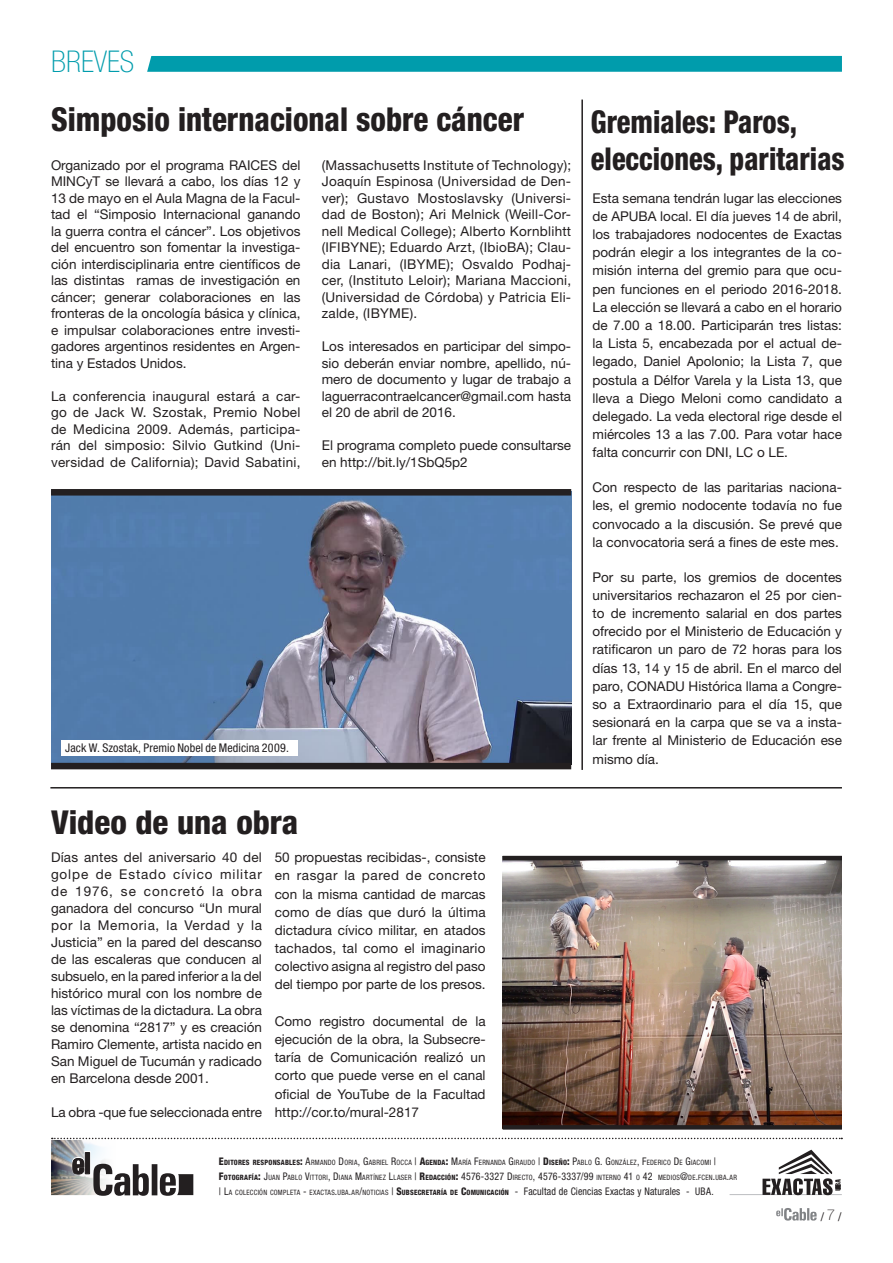
<style>
.page{position:relative;width:893px;height:1263px;background:#fff}
.page>*{position:absolute;margin:0;border:0;box-sizing:border-box;transform-origin:0 0}
.TITULO_INT{font:800 condensed 33px "Helvetica Neue";color:#231f20;scale:.94 1}
.TITULO_INT-2{font:800 condensed 33px "Helvetica Neue";color:#231f20}
.TITULO_INT-3{font:800 condensed 31.5px/37.8px "Helvetica Neue";color:#231f20;scale:.9 1}
.Seccion{font:100 condensed 30px "Helvetica Neue";color:#009cac}
.TXT_notas{font:13.5px/18.1px "Helvetica Neue";color:#231f20;text-align:justify}
.TITULO_INT-4{font:13.5px/17px "Helvetica Neue";color:#231f20;text-align:justify}
.epigrafe{font:condensed 12px "Helvetica Neue";letter-spacing:.01em;color:#231f20}
.t1{font:condensed 10.5px "Helvetica Neue";letter-spacing:.015em;color:#231f20;scale:.94 1}
.t2{font:condensed 7.35px/15px "Helvetica Neue";letter-spacing:.035em;color:#231f20;scale:.94 1}
.s1{font-weight:800;font-size:10.5px}
.s2{font-weight:800}
.s3{font-size:10.5px}
.s4{font-style:inherit}
.s5{font-size:7.35px}
.s6{font-weight:800;font-size:7.35px}
.s7{font-weight:100;font-stretch:normal;font-size:15px}
</style>
<div class="page">
<img style="left:51px;top:495px;width:520px;height:268px">
<div style="left:147px;top:56px;width:695px;height:16px;background:#009cac"></div>
<hr style="left:730px;top:1194px;width:112px;height:1px;background:#bcbdc0">
<hr style="left:50px;top:787px;width:792px;height:1px;background:#231f20">
<img style="left:51px;top:1140px;width:50px;height:55px">
<svg style="left:71px;top:1150px;width:122px;height:46px"></svg>
<svg style="left:52px;top:1138px;width:790px;height:1px"></svg>
<svg style="left:762px;top:1150px;width:79px;height:70px"></svg>
<div style="left:51px;top:489px;width:520px;height:6px;background:#231f20"></div>
<div style="left:51px;top:763px;width:520px;height:6px;background:#231f20"></div>
<hr style="left:581px;top:100px;width:2px;height:670px;background:#231f20">
<img style="left:503px;top:860px;width:339px;height:265px">
<hr style="left:503px;top:1125px;width:339px;height:4px;background:#231f20">
<hr style="left:503px;top:856px;width:339px;height:4px;background:#231f20">
<div style="left:61px;top:740px;width:236px;height:15px;background:#fff"></div>
<p class="Seccion" style="left:51px;top:45px;width:85px">BREVES</p>
<p class="TITULO_INT" style="left:51px;top:99px;width:505px">Simposio internacional sobre cáncer</p>
<p class="TXT_notas" style="left:51px;top:156px;width:251px;line-height:16.5px">Organizado por el programa RAICES del MINCyT se llevará a cabo, los días 12 y 13 de mayo en el Aula Magna de la Facul&shy;tad el “Simposio Internacional ganando la guerra contra el cáncer”. Los objetivos del encuentro son fomentar la investiga&shy;ción interdisciplinaria entre científicos de las distintas ramas de investigación en cáncer; generar colaboraciones en las fronteras de la oncología básica y clínica, e impulsar colaboraciones entre investi&shy;gadores argentinos residentes en Argen&shy;tina y Estados Unidos.</p>
<p class="TXT_notas" style="left:51px;top:387px;width:251px;line-height:16.5px">La conferencia inaugural estará a car&shy;go de Jack W. Szostak, Premio Nobel de Medicina 2009. Además, participa&shy;rán del simposio: Silvio Gutkind (Uni&shy;versidad de California); David Sabatini,</p>
<p class="TXT_notas" style="left:322px;top:156px;width:251px;line-height:16.5px">(Massachusetts Institute of Technology); Joaquín Espinosa (Universidad de Den&shy;ver); Gustavo Mostoslavsky (Universi&shy;dad de Boston); Ari Melnick (Weill-Cor&shy;nell Medical College); Alberto Kornblihtt (IFIBYNE); Eduardo Arzt, (IbioBA); Clau&shy;dia Lanari, (IBYME); Osvaldo Podhaj&shy;cer, (Instituto Leloir); Mariana Maccioni, (Universidad de Córdoba) y Patricia Eli&shy;zalde, (IBYME).</p>
<p class="TXT_notas" style="left:322px;top:338px;width:251px;line-height:16.5px">Los interesados en participar del simpo&shy;sio deberán enviar nombre, apellido, nú&shy;mero de documento y lugar de trabajo a laguerracontraelcancer@gmail.com hasta el 20 de abril de 2016.</p>
<p class="TXT_notas" style="left:322px;top:437px;width:251px;line-height:16.5px">El programa completo puede consultarse en http://bit.ly/1SbQ5p2</p>
<p class="epigrafe" style="left:65px;top:741px;width:225px">Jack W. Szostak, Premio Nobel de Medicina 2009.</p>
<p class="TITULO_INT-2" style="left:51px;top:801px;width:249px">Video de una obra</p>
<p class="TITULO_INT-4" style="left:51px;top:849px;width:212px">Días antes del aniversario 40 del golpe de Estado cívico militar de 1976, se concretó la obra ganadora del concurso “Un mural por la Memoria, la Verdad y la Justicia” en la pared del descanso de las escaleras que conducen al subsuelo, en la pared inferior a la del histórico mural con los nombre de las víctimas de la dictadura. La obra se denomina “2817” y es creación Ramiro Clemente, artista nacido en San Miguel de Tucumán y radicado en Barcelona desde 2001.</p>
<p class="TITULO_INT-4" style="left:51px;top:1103px;width:212px">La obra -que fue seleccionada entre</p>
<p class="TITULO_INT-4" style="left:275px;top:848px;width:212px;line-height:18.1px">50 propuestas recibidas-, consiste en rasgar la pared de concreto con la misma cantidad de marcas como de días que duró la última dictadura cívico militar, en atados tachados, tal como el imaginario colectivo asigna al registro del paso del tiempo por parte de los presos.</p>
<p class="TXT_notas" style="left:275px;top:1012px;width:212px">Como registro documental de la ejecución de la obra, la Subsecre&shy;taría de Comunicación realizó un corto que puede verse en el canal oficial de YouTube de la Facultad http://cor.to/mural-2817</p>
<p class="TITULO_INT-3" style="left:591px;top:102px;width:283px">Gremiales: Paros, elecciones, paritarias</p>
<p class="TXT_notas" style="left:592px;top:188px;width:251px">Esta semana tendrán lugar las elecciones de APUBA local. El día jueves 14 de abril, los trabajadores nodocentes de Exactas podrán elegir a los integrantes de la co&shy;misión interna del gremio para que ocu&shy;pen funciones en el periodo 2016-2018.<br>La elección se llevará a cabo en el horario de 7.00 a 18.00. Participarán tres listas: la Lista 5, encabezada por el actual de&shy;legado, Daniel Apolonio; la Lista 7, que postula a Délfor Varela y la Lista 13, que lleva a Diego Meloni como candidato a delegado. La veda electoral rige desde el miércoles 13 a las 7.00. Para votar hace falta concurrir con DNI, LC o LE.</p>
<p class="TXT_notas" style="left:592px;top:478px;width:251px">Con respecto de las paritarias naciona&shy;les, el gremio nodocente todavía no fue convocado a la discusión. Se prevé que la convocatoria será a fines de este mes.</p>
<p class="TXT_notas" style="left:592px;top:567px;width:251px">Por su parte, los gremios de docentes universitarios rechazaron el 25 por cien&shy;to de incremento salarial en dos partes ofrecido por el Ministerio de Educación y ratificaron un paro de 72 horas para los días 13, 14 y 15 de abril. En el marco del paro, CONADU Histórica llama a Congre&shy;so a Extraordinario para el día 15, que sesionará en la carpa que se va a insta&shy;lar frente al Ministerio de Educación ese mismo día.</p>
<p class="t2" style="left:219px;top:1155px;width:552px"><span class="s1">E</span><span class="s2">DITORES RESPONSABLES</span><span class="s1">:</span> <span class="s3">A</span>RMANDO <span class="s3">D</span> ORIA<span class="s3">, G</span>ABRIEL <span class="s3">R</span>OCCA <span class="s3">|</span> <span class="s1">A</span><span class="s2">GENDA</span><span class="s1">:</span> <span class="s3">M</span>ARÍA <span class="s3">F</span>ERNANDA <span class="s3">G</span>IRAUDO <span class="s3">|</span> <span class="s1">D</span><span class="s2">ISEÑO</span><span class="s1">:</span> <span class="s3">P</span>ABLO <span class="s3">G. G</span>ONZÁLEZ<span class="s3">, F</span>EDERICO <span class="s3">D</span> E <span class="s3">G</span>IACOMI <span class="s3">|<br></span><span class="s1">F</span><span class="s2">OTOGRAFÍA</span><span class="s1">:</span> <span class="s3">J</span>UAN <span class="s3">P</span>ABLO <span class="s3">V</span>ITTORI<span class="s3">, D</span> IANA <span class="s3">M</span>ARTÍNEZ <span class="s3">L</span>LASER <span class="s3">|</span> <span class="s1">R</span><span class="s2">EDACCIÓN</span><span class="s1">:</span> <span class="s3">4576-3327 D</span> IRECTO<span class="s3">, 4576-3337/99</span> INTERNO <span class="s3">41</span> O <span class="s3">42</span> MEDIOS<span class="s3">@</span>DE<span class="s3">.</span>FCEN<span class="s3">.</span>UBA<span class="s3">.</span>AR</p>
<p class="t1" style="left:219px;top:1185px;width:528px"><span class="s4">| L</span><span class="s5">A COLECCIÓN COMPLETA</span> <span class="s4">-</span> <span class="s5">EXACTAS</span><span class="s4">.</span><span class="s5">UBA</span><span class="s4">.</span><span class="s5">AR</span><span class="s4">/</span><span class="s5">NOTICIAS</span> <span class="s4">|</span> <span class="s2">S</span><span class="s6">UBSECRETARÍA DE</span> <span class="s2">C</span><span class="s6">OMUNICACIÓN</span> - Facultad de Ciencias Exactas y Naturales - UBA.</p>
<p class="epigrafe" style="left:821px;top:1209px;width:22px">/ <span class="s7">7</span>/</p>
</div>
